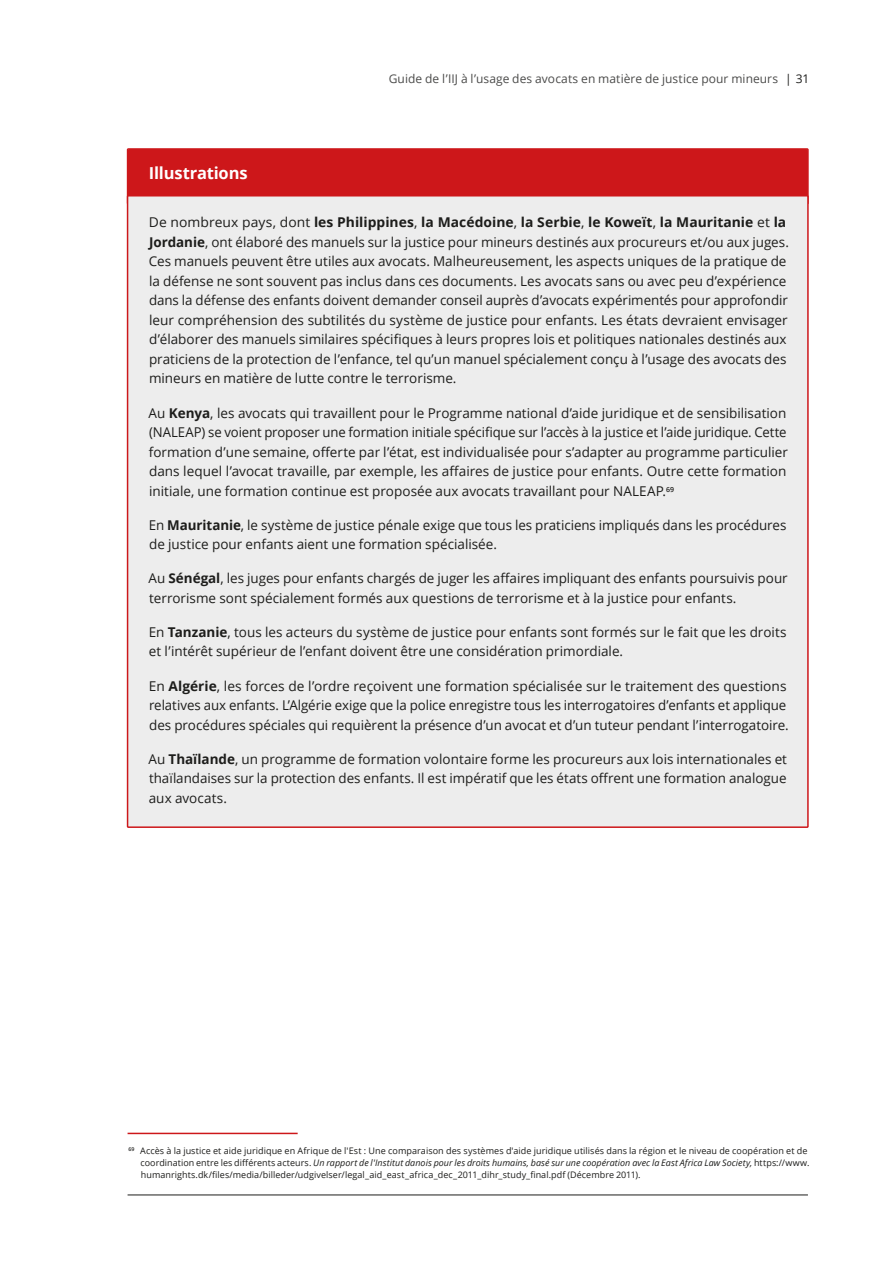
<style>
.page{position:relative;width:893px;height:1263px;background:#fff}
.page>*{position:absolute;margin:0;border:0;box-sizing:border-box;transform-origin:0 0}
.Highlight_Example_He{font:700 16.5px "Open Sans";letter-spacing:-.01em;color:#fff}
.Highlighted_Example{font:13.5px/19.5px "Open Sans";color:#1d1d1b}
.t1{font:12px "Open Sans";letter-spacing:.005em;color:#4b4b4a}
.ENG_Footnote{font:9px/12px "Open Sans";letter-spacing:.005em;color:#1d1d1b}
.s1{color:#1d1d1b}
.s2{font-weight:700}
.s3{font-style:italic}
</style>
<div class="page">
<hr style="left:128px;top:1194px;width:680px;height:1px;background:#1d1d1b">
<div style="left:128px;top:149px;width:680px;height:55px;background:#cd171a;border-radius:2px"></div>
<div style="left:127px;top:148px;width:682px;height:57px;border:2px solid #cd171a"></div>
<div style="left:130px;top:198px;width:676px;height:627px;background:#ededed"></div>
<hr style="left:128px;top:1133px;width:170px;height:1px;background:#cd171a">
<p class="t1" style="left:389px;top:70px;width:422px">Guide de l’IIJ à l’usage des avocats en matière de justice pour mineurs <span class="s1">| 31</span></p>
<p class="Highlight_Example_He" style="left:149px;top:161px;width:100px">Illustrations</p>
<p class="Highlighted_Example" style="left:149px;top:212px;width:642px">De nombreux pays, dont <span class="s2">les Philippines</span>, <span class="s2">la Macédoine</span>, <span class="s2">la Serbie</span>, <span class="s2">le Koweït</span>, <span class="s2">la Mauritanie</span> et <span class="s2">la Jordanie</span>, ont élaboré des manuels sur la justice pour mineurs destinés aux procureurs et/ou aux juges.<br>Ces manuels peuvent être utiles aux avocats. Malheureusement, les aspects uniques de la pratique de la défense ne sont souvent pas inclus dans ces documents. Les avocats sans ou avec peu d’expérience dans la défense des enfants doivent demander conseil auprès d’avocats expérimentés pour approfondir leur compréhension des subtilités du système de justice pour enfants. Les états devraient envisager d’élaborer des manuels similaires spécifiques à leurs propres lois et politiques nationales destinés aux praticiens de la protection de l’enfance, tel qu’un manuel spécialement conçu à l’usage des avocats des mineurs en matière de lutte contre le terrorisme.</p>
<p class="Highlighted_Example" style="left:149px;top:402px;width:641px;text-align:justify">Au <span class="s2">Kenya</span>, les avocats qui travaillent pour le Programme national d’aide juridique et de sensibilisation (NALEAP) se voient proposer une formation initiale spécifique sur l’accès à la justice et l’aide juridique. Cette formation d’une semaine, offerte par l’état, est individualisée pour s’adapter au programme particulier dans lequel l’avocat travaille, par exemple, les affaires de justice pour enfants. Outre cette formation initiale, une formation continue est proposée aux avocats travaillant pour NALEAP.<sup>69</sup></p>
<p class="Highlighted_Example" style="left:149px;top:515px;width:639px">En <span class="s2">Mauritanie</span>, le système de justice pénale exige que tous les praticiens impliqués dans les procédures de justice pour enfants aient une formation spécialisée.</p>
<p class="Highlighted_Example" style="left:149px;top:568px;width:641px">Au <span class="s2">Sénégal</span>, les juges pour enfants chargés de juger les affaires impliquant des enfants poursuivis pour terrorisme sont spécialement formés aux questions de terrorisme et à la justice pour enfants.</p>
<p class="Highlighted_Example" style="left:149px;top:622px;width:639px">En <span class="s2">Tanzanie</span>, tous les acteurs du système de justice pour enfants sont formés sur le fait que les droits et l’intérêt supérieur de l’enfant doivent être une considération primordiale.</p>
<p class="Highlighted_Example" style="left:149px;top:675px;width:641px">En <span class="s2">Algérie</span>, les forces de l’ordre reçoivent une formation spécialisée sur le traitement des questions relatives aux enfants. L’Algérie exige que la police enregistre tous les interrogatoires d’enfants et applique des procédures spéciales qui requièrent la présence d’un avocat et d’un tuteur pendant l’interrogatoire.</p>
<p class="Highlighted_Example" style="left:149px;top:749px;width:640px;text-align:justify">Au <span class="s2">Thaïlande</span>, un programme de formation volontaire forme les procureurs aux lois internationales et thaïlandaises sur la protection des enfants. Il est impératif que les états offrent une formation analogue aux avocats.</p>
<p class="ENG_Footnote" style="left:141px;top:1144px;width:670px;text-indent:-12px"><sup>69</sup> Accès à la justice et aide juridique en Afrique de l'Est : Une comparaison des systèmes d'aide juridique utilisés dans la région et le niveau de coopération et de coordination entre les différents acteurs. <span class="s3">Un rapport de l'Institut danois pour les droits humains, basé sur une coopération avec la East Africa Law Society,</span> https://www. humanrights.dk/files/media/billeder/udgivelser/legal_aid_east_africa_dec_2011_dihr_study_final.pdf (Décembre 2011).</p>
</div>
